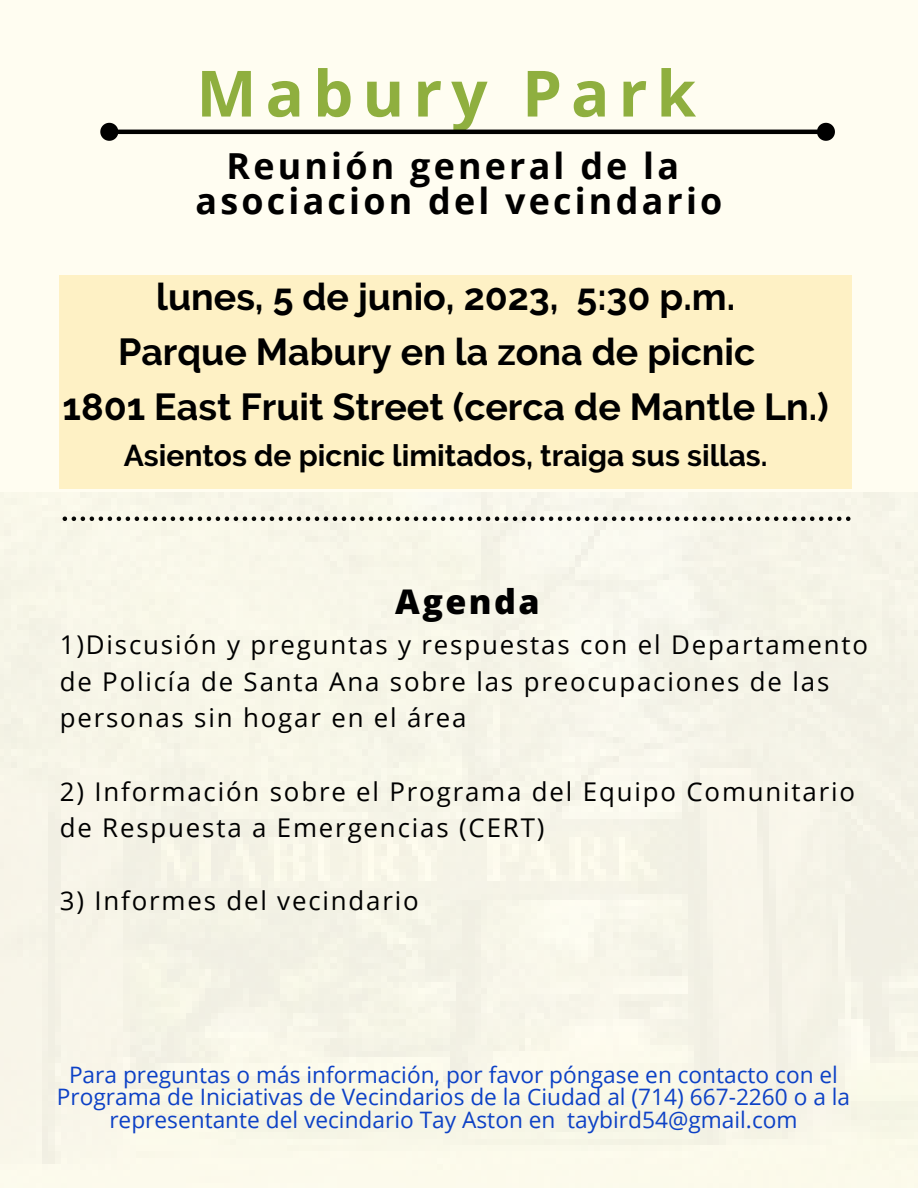
<style>
.page{position:relative;width:918px;height:1188px;background:#fffdf1}
.page>*{position:absolute;margin:0;border:0;box-sizing:border-box;transform-origin:0 0}
.t1{font:700 63.9px "Open Sans";letter-spacing:.14em;color:#8faf3f}
.t2{font:700 37.5px "Raleway";color:#000}
.t3{font:700 35.85px "Open Sans";letter-spacing:.09em;color:#000}
.t4{font:800 34.05px "Open Sans";letter-spacing:.07em;color:#000}
.t5{font:700 30px "Raleway";color:#000}
.t6{font:25.8px/36.6px "Open Sans";letter-spacing:.07em;color:#000}
.t7{font:22.65px/22.5px "Open Sans";color:#0d41c6;text-align:center}
</style>
<div class="page">
<hr style="left:118px;top:130px;width:699px;height:4px;background:#000">
<svg style="left:100px;top:122px;width:21px;height:19px"></svg>
<svg style="left:814px;top:122px;width:21px;height:19px"></svg>
<div style="left:59px;top:275px;width:792px;height:213px;background:#fef1c5"></div>
<div style="left:0;top:492px;width:918px;height:672px;background:#f7f5e8"></div>
<p class="t1" style="left:196px;top:48px;width:501px">Mabury Park</p>
<p class="t3" style="left:226px;top:141px;width:454px">Reunión general de la</p>
<p class="t3" style="left:196px;top:176px;width:528px">asociacion del vecindario</p>
<p class="t2" style="left:156px;top:275px;width:580px">lunes, 5 de junio, 2023, 5:30 p.m.</p>
<p class="t2" style="left:118px;top:330px;width:639px">Parque Mabury en la zona de picnic</p>
<p class="t2" style="left:63px;top:385px;width:768px">1801 East Fruit Street (cerca de Mantle Ln.)</p>
<p class="t5" style="left:124px;top:438px;width:645px">Asientos de picnic limitados, traiga sus sillas.</p>
<p class="t4" style="left:395px;top:578px;width:146px">Agenda</p>
<p class="t6" style="left:60px;top:626px;width:810px">1)Discusión y preguntas y respuestas con el Departamento de Policía de Santa Ana sobre las preocupaciones de las personas sin hogar en el área</p>
<p class="t6" style="left:60px;top:772px;width:797px">2) Información sobre el Programa del Equipo Comunitario de Respuesta a Emergencias (CERT)</p>
<p class="t6" style="left:60px;top:882px;width:361px">3) Informes del vecindario</p>
<p class="t7" style="left:69px;top:1063px;width:770px">Para preguntas o más información, por favor póngase en contacto con el</p>
<p class="t7" style="left:57px;top:1085px;width:795px">Programa de Iniciativas de Vecindarios de la Ciudad al (714) 667-2260 o a la representante del vecindario Tay Aston en taybird54@gmail.com</p>
</div>
